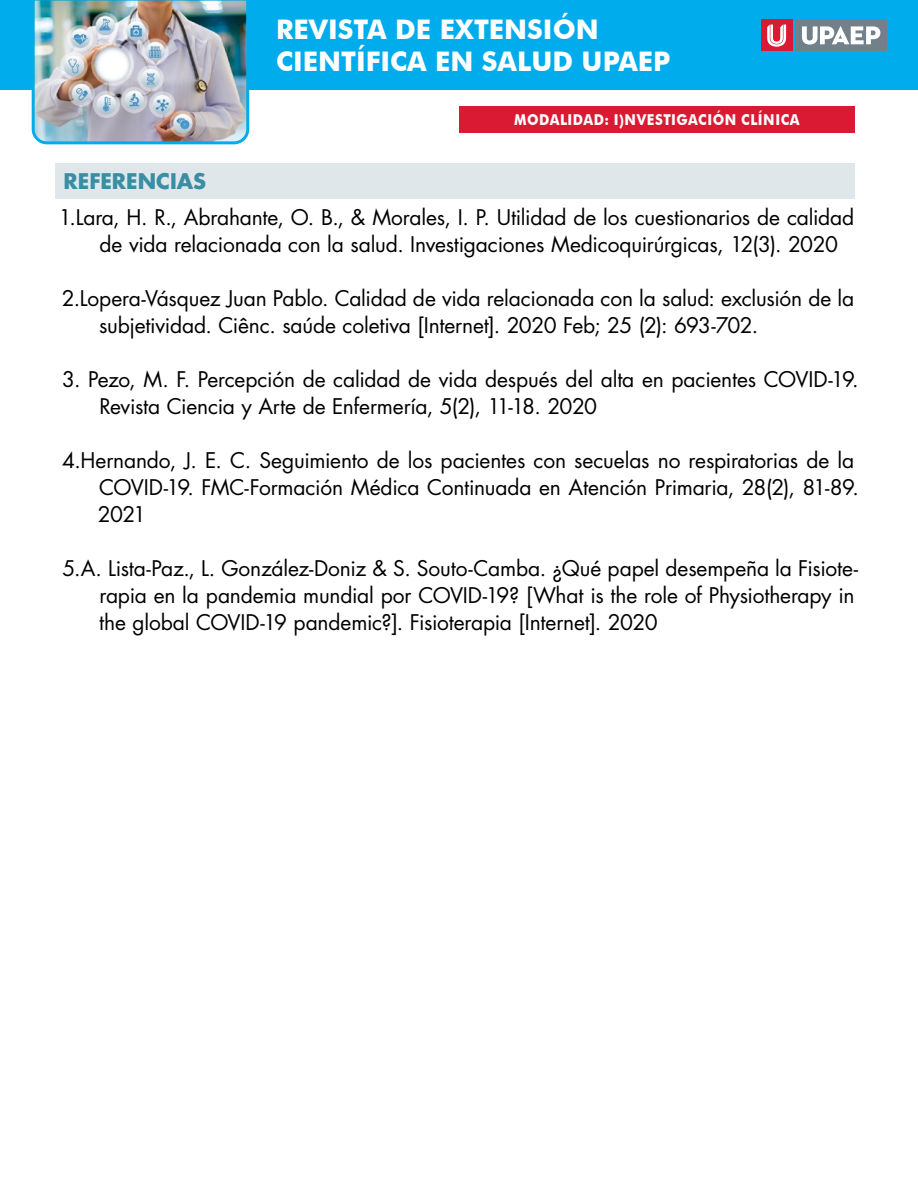
<style>
.page{position:relative;width:918px;height:1188px;background:#fff}
.page>*{position:absolute;margin:0;border:0;box-sizing:border-box;transform-origin:0 0}
.t1{font:700 27px/32.4px "Futura BT";color:#fff}
.referencias{font:21px/27px "Futura Std";letter-spacing:-.01em;color:#000}
.apartado{font:700 21px "Futura Std";color:#3a8ea3}
.t2{font:700 15px "Futura BT";color:#fff;scale:.9 1}
</style>
<div class="page">
<div style="left:0;top:0;width:918px;height:90px;background:#00aceb"></div>
<img style="left:31px;top:0;width:219px;height:145px">
<div style="left:796px;top:20px;width:91px;height:31px;background:#72808a"></div>
<svg style="left:802px;top:26px;width:78px;height:19px"></svg>
<div style="left:761px;top:20px;width:31px;height:31px;background:#da1a32"></div>
<svg style="left:767px;top:25px;width:19px;height:22px"></svg>
<div style="left:459px;top:106px;width:396px;height:27px;background:#da1a32"></div>
<div style="left:56px;top:163px;width:799px;height:36px;background:#e0e7eb"></div>
<p class="t1" style="left:276px;top:13px;width:396px">REVISTA DE EXTENSIÓN<br>CIENTÍFICA EN SALUD UPAEP</p>
<p class="t2" style="left:514px;top:111px;width:26px">MODALIDAD</p>
<p class="t2" style="left:605px;top:111px;width:34px">: I)NVESTIGACIÓN</p>
<p class="t2" style="left:741px;top:111px;width:21px">CLÍNICA</p>
<p class="apartado" style="left:64px;top:167px;width:144px">REFERENCIAS</p>
<p class="referencias" style="left:100px;top:204px;width:756px;text-indent:-41px">1.Lara, H. R., Abrahante, O. B., &amp; Morales, I. P. Utilidad de los cuestionarios de calidad de vida relacionada con la salud. Investigaciones Medicoquirúrgicas, 12(3). 2020</p>
<p class="referencias" style="left:99px;top:285px;width:757px;text-indent:-37px">2.Lopera-Vásquez Juan Pablo. Calidad de vida relacionada con la salud: exclusión de la subjetividad. Ciênc. saúde coletiva [Internet]. 2020 Feb; 25 (2): 693-702.</p>
<p class="referencias" style="left:99px;top:366px;width:761px;text-indent:-37px">3. Pezo, M. F. Percepción de calidad de vida después del alta en pacientes COVID-19.<br>Revista Ciencia y Arte de Enfermería, 5(2), 11-18. 2020</p>
<p class="referencias" style="left:98px;top:447px;width:763px;text-indent:-36px">4.Hernando, J. E. C. Seguimiento de los pacientes con secuelas no respiratorias de la<br>COVID-19. FMC-Formación Médica Continuada en Atención Primaria, 28(2), 81-89.<br>2021</p>
<p class="referencias" style="left:99px;top:555px;width:761px;text-indent:-37px">5.A. Lista-Paz., L. González-Doniz &amp; S. Souto-Camba. ¿Qué papel desempeña la Fisiote&shy;rapia en la pandemia mundial por COVID-19? [What is the role of Physiotherapy in the global COVID-19 pandemic?]. Fisioterapia [Internet]. 2020</p>
</div>
